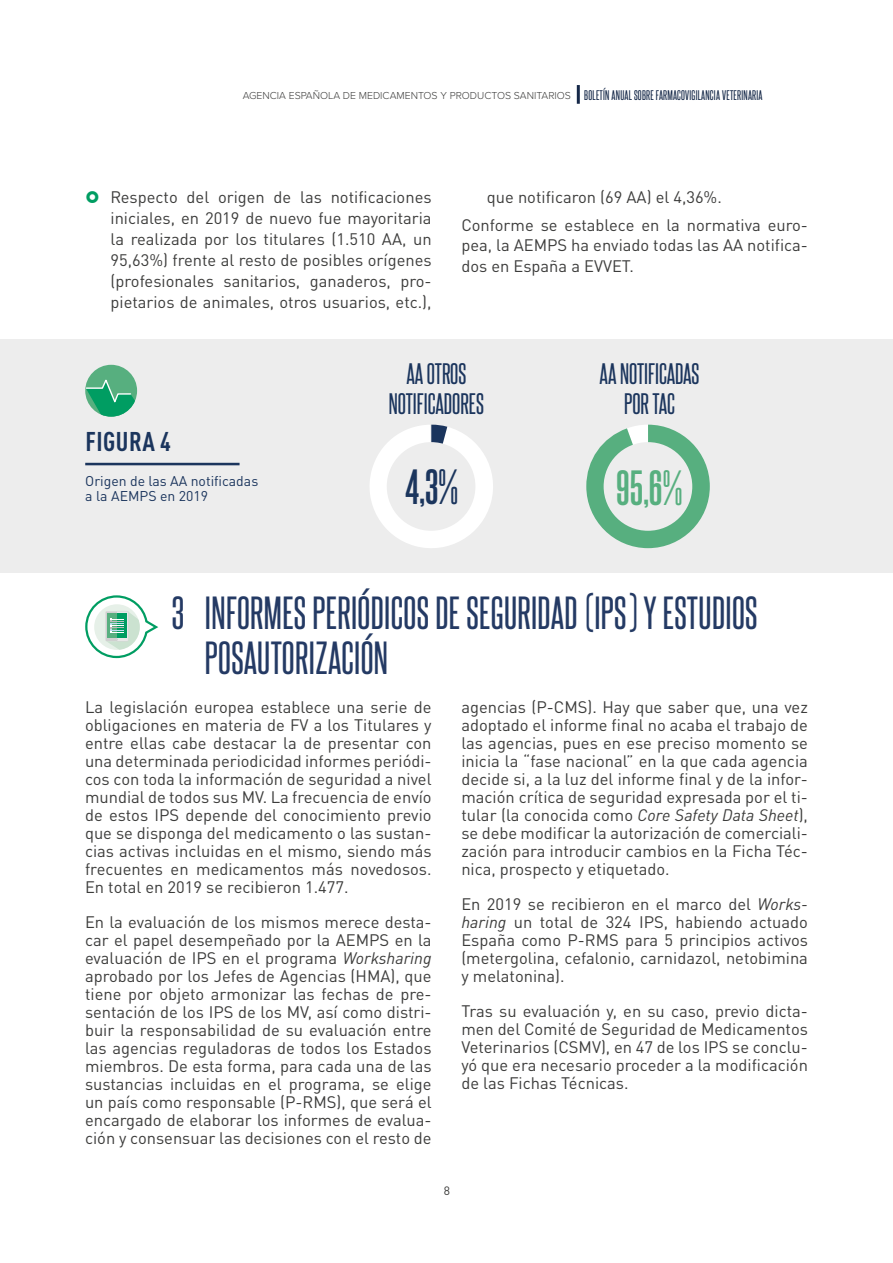
<style>
.page{position:relative;width:893px;height:1263px;background:#fff}
.page>*{position:absolute;margin:0;border:0;box-sizing:border-box;transform-origin:0 0}
.t1{font:700 42.6px "Steelfish Rg";color:#57af7f}
.t2{font:700 42.6px "Steelfish Rg";color:#1b355d}
.t3{font:40.05px/45px "Steelfish Rg";letter-spacing:.01em;color:#243a64}
._2__TÍTULO_INICIO{font:700 condensed 26.85px "DIN Pro";letter-spacing:.02em;color:#1b355d}
.t4{font:25.5px/30.6px "Steelfish Rg";color:#1b355d;text-align:center}
.t5{font:16.5px/18px "DIN Pro";color:#3c3c3b;text-align:justify}
.t6{font:14.1px/15.3px "DIN Pro";color:#1b355d}
.t7{font:12px "DIN Pro";color:#3c3c3b}
.t8{font:300 10.5px "Proxima Nova";color:#3c3c3b}
.s1{font-family:"Steelfish Rg";font-weight:400;font-size:12px;color:#152848}
.s2{font-weight:400}
.s3{font-style:italic}
</style>
<div class="page">
<hr style="left:577px;top:85px;width:3px;height:19px;background:#152848">
<div style="left:0;top:339px;width:893px;height:234px;background:#ededed"></div>
<svg style="left:370px;top:425px;width:123px;height:123px"></svg>
<svg style="left:586px;top:425px;width:124px;height:123px"></svg>
<hr style="left:85px;top:463px;width:155px;height:2px;background:#1b355d">
<div style="left:85px;top:365px;width:52px;height:52px;background:#57af7f;border-radius:50%"></div>
<svg style="left:85px;top:377px;width:52px;height:40px"></svg>
<svg style="left:85px;top:595px;width:74px;height:64px"></svg>
<p class="t8" style="left:243px;top:87px;width:521px">AGENCIA ESPAÑOLA DE MEDICAMENTOS Y PRODUCTOS SANITARIOS <span class="s1">BOLETÍN ANUAL SOBRE FARMACOVIGILANCIA VETERINARIA</span></p>
<p class="t5" style="left:111px;top:185px;width:323px;line-height:21px">Respecto del origen de las notificaciones iniciales, en 2019 de nuevo fue mayoritaria la realizada por los titulares (1.510 AA, un 95,63%) frente al resto de posibles orígenes (profesionales sanitarios, ganaderos, pro&shy;pietarios de animales, otros usuarios, etc.),</p>
<p class="t5" style="left:487px;top:187px;width:236px">que notificaron (69 AA) el 4,36%.</p>
<p class="t5" style="left:461px;top:214px;width:348px;line-height:20.4px">Conforme se establece en la normativa euro&shy;pea, la AEMPS ha enviado todas las AA notifica&shy;dos en España a EVVET.</p>
<h1 class="_2__TÍTULO_INICIO" style="left:85px;top:421px;width:87px">FIGURA 4</h1>
<p class="t6" style="left:85px;top:472px;width:175px">Origen de las AA notificadas a la AEMPS en 2019</p>
<p class="t4" style="left:389px;top:357px;width:97px">AA OTROS<br>NOTIFICADORES</p>
<p class="t4" style="left:600px;top:357px;width:101px">AA NOTIFICADAS<br>POR TAC</p>
<p class="t2" style="left:406px;top:456px;width:55px">4,3<span class="s2">%</span></p>
<p class="t1" style="left:616px;top:458px;width:68px">95,6<span class="s2">%</span></p>
<p class="t3" style="left:205px;top:589px;width:554px;text-indent:-33px">3 INFORMES PERIÓDICOS DE SEGURIDAD (IPS) Y ESTUDIOS<br>POSAUTORIZACIÓN</p>
<p class="t5" style="left:85px;top:697px;width:348px">La legislación europea establece una serie de obligaciones en materia de FV a los Titulares y entre ellas cabe destacar la de presentar con una determinada periodicidad informes periódi&shy;cos con toda la información de seguridad a nivel mundial de todos sus MV. La frecuencia de envío de estos IPS depende del conocimiento previo que se disponga del medicamento o las sustan&shy;cias activas incluidas en el mismo, siendo más frecuentes en medicamentos más novedosos.<br>En total en 2019 se recibieron 1.477.</p>
<p class="t5" style="left:85px;top:912px;width:348px">En la evaluación de los mismos merece desta&shy;car el papel desempeñado por la AEMPS en la evaluación de IPS en el programa <span class="s3">Worksharing </span>aprobado por los Jefes de Agencias (HMA), que tiene por objeto armonizar las fechas de pre&shy;sentación de los IPS de los MV, así como distri&shy;buir la responsabilidad de su evaluación entre las agencias reguladoras de todos los Estados miembros. De esta forma, para cada una de las sustancias incluidas en el programa, se elige un país como responsable (P-RMS), que será el encargado de elaborar los informes de evalua&shy;ción y consensuar las decisiones con el resto de</p>
<p class="t5" style="left:461px;top:697px;width:348px">agencias (P-CMS). Hay que saber que, una vez adoptado el informe final no acaba el trabajo de las agencias, pues en ese preciso momento se inicia la “fase nacional” en la que cada agencia decide si, a la luz del informe final y de la infor&shy;mación crítica de seguridad expresada por el ti&shy;tular (la conocida como <span class="s3">Core Safety Data Sheet</span>), se debe modificar la autorización de comerciali&shy;zación para introducir cambios en la Ficha Téc&shy;nica, prospecto y etiquetado.</p>
<p class="t5" style="left:461px;top:894px;width:348px">En 2019 se recibieron en el marco del <span class="s3">Works&shy;haring</span> un total de 324 IPS, habiendo actuado España como P-RMS para 5 principios activos (metergolina, cefalonio, carnidazol, netobimina y melatonina).</p>
<p class="t5" style="left:461px;top:1001px;width:348px">Tras su evaluación y, en su caso, previo dicta&shy;men del Comité de Seguridad de Medicamentos Veterinarios (CSMV), en 47 de los IPS se conclu&shy;yó que era necesario proceder a la modificación de las Fichas Técnicas.</p>
<p class="t7" style="left:444px;top:1181px;width:8px">8</p>
</div>
